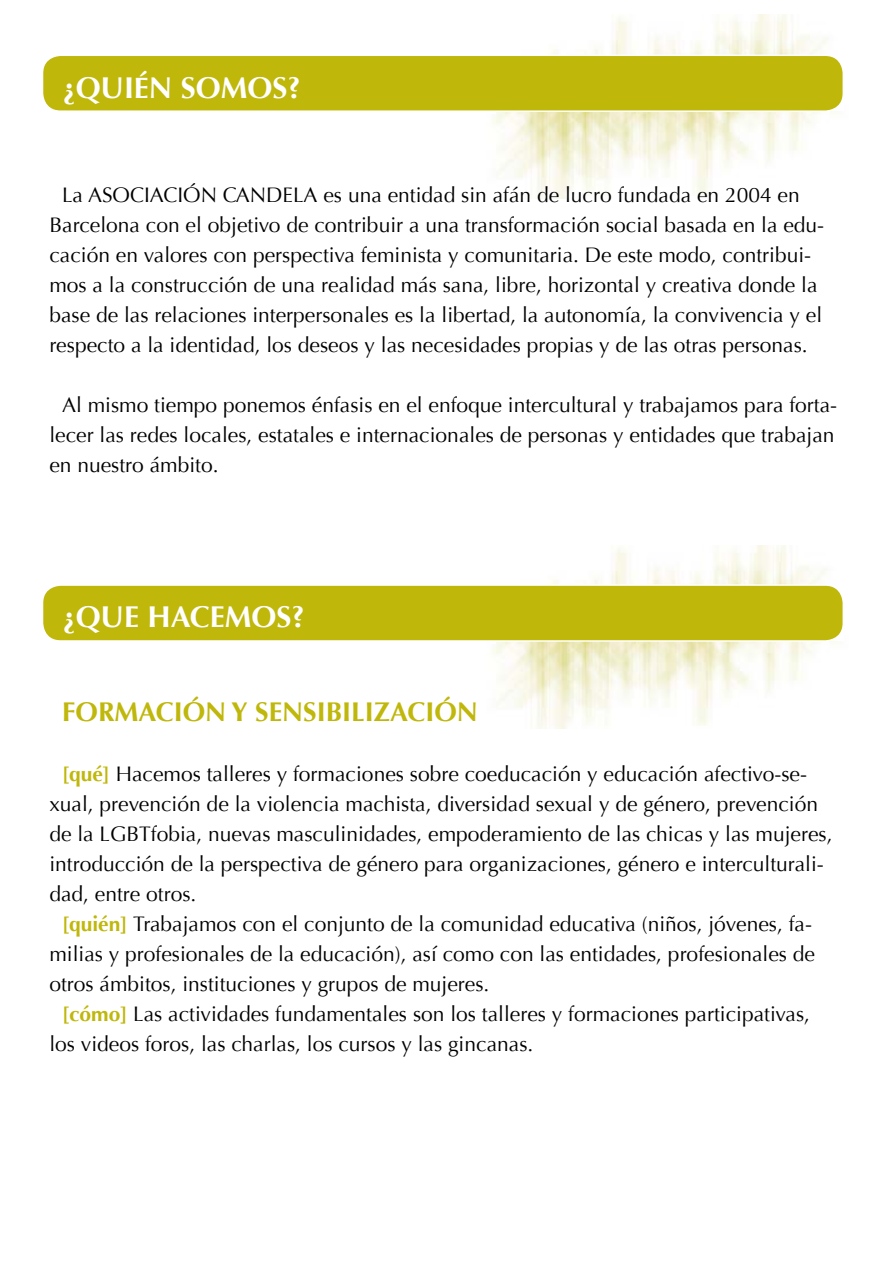
<style>
.page{position:relative;width:893px;height:1263px;background:#fff}
.page>*{position:absolute;margin:0;border:0;box-sizing:border-box;transform-origin:0 0}
.t1{font:700 30px "Optima";color:#fff}
.t2{font:700 27px "Optima";color:#bfb70a}
.t3{font:21px/30px "Optima";color:#000}
.s1{font-weight:700;color:#bfb70a}
</style>
<div class="page">
<img style="left:492px;top:111px;width:345px;height:87px">
<img style="left:492px;top:641px;width:345px;height:87px">
<img style="left:551px;top:15px;width:290px;height:91px">
<div style="left:43px;top:55px;width:800px;height:56px;background:#bfb70a;border-radius:18px"></div>
<div style="left:42px;top:55px;width:802px;height:57px;border:2px solid #fff;border-radius:18px"></div>
<div style="left:43px;top:585px;width:800px;height:56px;background:#bfb70a;border-radius:18px"></div>
<div style="left:42px;top:584px;width:802px;height:58px;border:2px solid #fff;border-radius:18px"></div>
<h1 class="t1" style="left:62px;top:70px;width:141px">¿QUIÉN SOMOS</h1>
<h1 class="t1" style="left:287px;top:70px;width:15px">?</h1>
<p class="t3" style="left:49px;top:180px;width:776px;text-indent:13px">La ASOCIACIÓN CANDELA es una entidad sin afán de lucro fundada en 2004 en Barcelona con el objetivo de contribuir a una transformación social basada en la edu&shy;cación en valores con perspectiva feminista y comunitaria. De este modo, contribui&shy;mos a la construcción de una realidad más sana, libre, horizontal y creativa donde la base de las relaciones interpersonales es la libertad, la autonomía, la convivencia y el respecto a la identidad, los deseos y las necesidades propias y de las otras personas.</p>
<p class="t3" style="left:49px;top:390px;width:789px;text-indent:13px">Al mismo tiempo ponemos énfasis en el enfoque intercultural y trabajamos para forta&shy;lecer las redes locales, estatales e internacionales de personas y entidades que trabajan en nuestro ámbito.</p>
<h1 class="t1" style="left:62px;top:600px;width:169px">¿QUE HACEMOS</h1>
<h1 class="t1" style="left:291px;top:600px;width:15px">?</h1>
<p class="t2" style="left:62px;top:696px;width:417px">FORMACIÓN Y SENSI BI LIZACIÓN</p>
<p class="t3" style="left:49px;top:759px;width:785px;text-indent:13px"><span class="s1">[QUÉ]</span> Hacemos talleres y formaciones sobre coeducación y educación afectivo-se&shy;xual, prevención de la violencia machista, diversidad sexual y de género, prevención de la LGBTfobia, nuevas masculinidades, empoderamiento de las chicas y las mujeres, introducción de la perspectiva de género para organizaciones, género e interculturali&shy;dad, entre otros.</p>
<p class="t3" style="left:49px;top:909px;width:767px;text-indent:13px"><span class="s1">[QUIÉN]</span> Trabajamos con el conjunto de la comunidad educativa (niños, jóvenes, fa&shy;milias y profesionales de la educación), así como con las entidades, profesionales de otros ámbitos, instituciones y grupos de mujeres.</p>
<p class="t3" style="left:49px;top:999px;width:762px;text-indent:13px"><span class="s1">[CÓMO]</span> Las actividades fundamentales son los talleres y formaciones participativas, los videos foros, las charlas, los cursos y las gincanas.</p>
</div>
